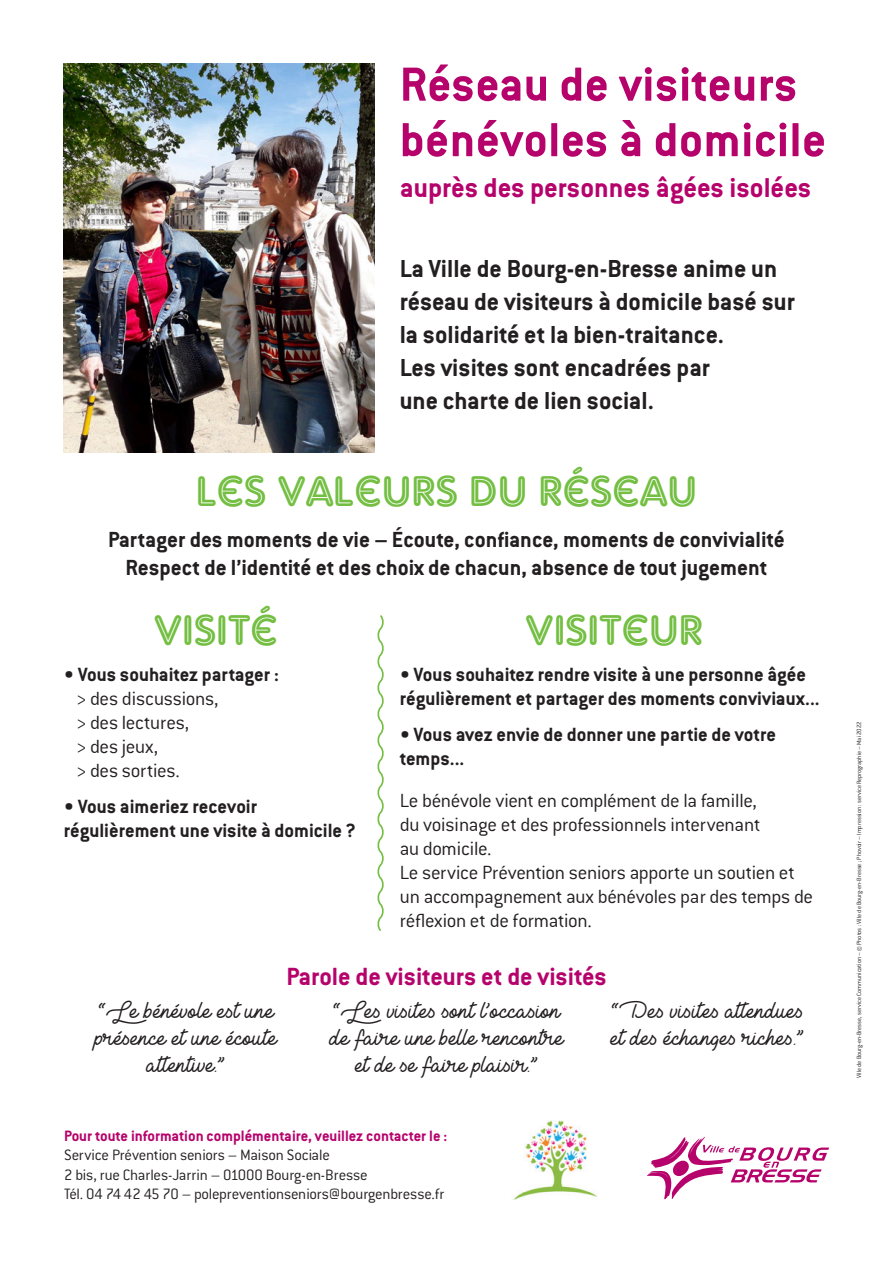
<style>
.page{position:relative;width:893px;height:1263px;background:#fff}
.page>*{position:absolute;margin:0;border:0;box-sizing:border-box;transform-origin:0 0}
.t1{font:700 52.5px/55.5px "Conduit ITC Pro";letter-spacing:.01em;color:#b6036c}
.t2{font:42px "Adam Gorry Inline";color:#74bf43}
.t3{font:700 30px "Conduit ITC Pro";color:#b6036c}
.t4{font:700 27.3px "Conduit ITC Pro";color:#b6036c}
.Style_de_paragraphe{font:700 27px/33px "Conduit ITC Pro";color:#231f20}
.t5{font:700 24px "Conduit ITC Pro";color:#231f20}
.t6{font:23.1px/27.3px "Lieto Me";color:#231f20;text-align:center}
.t7{font:300 21px/24px "Conduit ITC Pro";letter-spacing:-.015em;color:#231f20}
.t8{font:700 21px/24px "Conduit ITC Pro";color:#231f20}
.t9{font:300 16.5px/19.5px "Conduit ITC Pro";letter-spacing:-.015em;color:#231f20}
.t10{font:700 16.5px "Conduit ITC Pro";color:#b6036c}
.t11{font:300 6.75px "Conduit ITC Pro";letter-spacing:-.01em;color:#231f20}
</style>
<div class="page">
<img style="left:64px;top:64px;width:310px;height:389px">
<svg style="left:377px;top:615px;width:7px;height:316px"></svg>
<img style="left:514px;top:1120px;width:83px;height:79px">
<svg style="left:647px;top:1137px;width:182px;height:62px"></svg>
<p class="t1" style="left:400px;top:56px;width:428px">Réseau de visiteurs bénévoles à domicile</p>
<p class="t3" style="left:400px;top:170px;width:413px">auprès des personnes âgées isolées</p>
<p class="Style_de_paragraphe" style="left:400px;top:252px;width:397px">La Ville de Bourg-en-Bresse anime un réseau de visiteurs à domicile basé sur la solidarité et la bien-traitance.<br>Les visites sont encadrées par<br>une charte de lien social.</p>
<p class="t2" style="left:196px;top:466px;width:503px">LES VALEURS DU RÉSEAU</p>
<p class="t5" style="left:108px;top:525px;width:678px">Partager des moments de vie – Écoute, confiance, moments de convivialité</p>
<p class="t5" style="left:126px;top:554px;width:643px">Respect de l’identité et des choix de chacun, absence de tout jugement</p>
<p class="t2" style="left:154px;top:606px;width:125px">VISITÉ</p>
<p class="t8" style="left:64px;top:663px;width:217px">• Vous souhaitez partager :</p>
<p class="t7" style="left:76px;top:687px;width:144px">&gt; des discussions,</p>
<p class="t7" style="left:76px;top:711px;width:115px">&gt; des lectures,</p>
<p class="t7" style="left:76px;top:735px;width:84px">&gt; des jeux,</p>
<p class="t7" style="left:76px;top:759px;width:106px">&gt; des sorties.</p>
<p class="t8" style="left:64px;top:794px;width:294px">• Vous aimeriez recevoir régulièrement une visite à domicile ?</p>
<p class="t2" style="left:526px;top:606px;width:179px">VISITEUR</p>
<p class="t8" style="left:400px;top:663px;width:421px">• Vous souhaitez rendre visite à une personne âgée régulièrement et partager des moments conviviaux...</p>
<p class="t8" style="left:400px;top:722px;width:378px">• Vous avez envie de donner une partie de votre temps...</p>
<p class="t7" style="left:400px;top:789px;width:415px">Le bénévole vient en complément de la famille,<br>du voisinage et des professionnels intervenant<br>au domicile.<br>Le service Prévention seniors apporte un soutien et un accompagnement aux bénévoles par des temps de réflexion et de formation.</p>
<p class="t4" style="left:287px;top:960px;width:322px">Parole de visiteurs et de visités</p>
<p class="t6" style="left:95px;top:996px;width:184px">“Le bénévole est une présence et une écoute attentive.”</p>
<p class="t6" style="left:330px;top:996px;width:236px">“Les visites sont l’occasion de faire une belle rencontre et de se faire plaisir.”</p>
<p class="t6" style="left:610px;top:996px;width:195px;text-align:left">“Des visites attendues et des échanges riches.”</p>
<p class="t10" style="left:64px;top:1126px;width:385px">Pour toute information complémentaire, veuillez contacter le :</p>
<p class="t9" style="left:64px;top:1145px;width:305px">Service Prévention seniors – Maison Sociale<br>2 bis, rue Charles-Jarrin – 01000 Bourg-en-Bresse</p>
<p class="t9" style="left:64px;top:1184px;width:382px">Tél. 04 74 42 45 70 – polepreventionseniors@bourgenbresse.fr</p>
<p class="t11" style="left:855px;top:1078px;width:358px;rotate:-90deg">Ville de Bourg-en-Bresse, service Communication – © Photos : Ville de Bourg-en-Bresse ; Phovoir – Impression : service Reprographie – Mai 2022</p>
</div>
